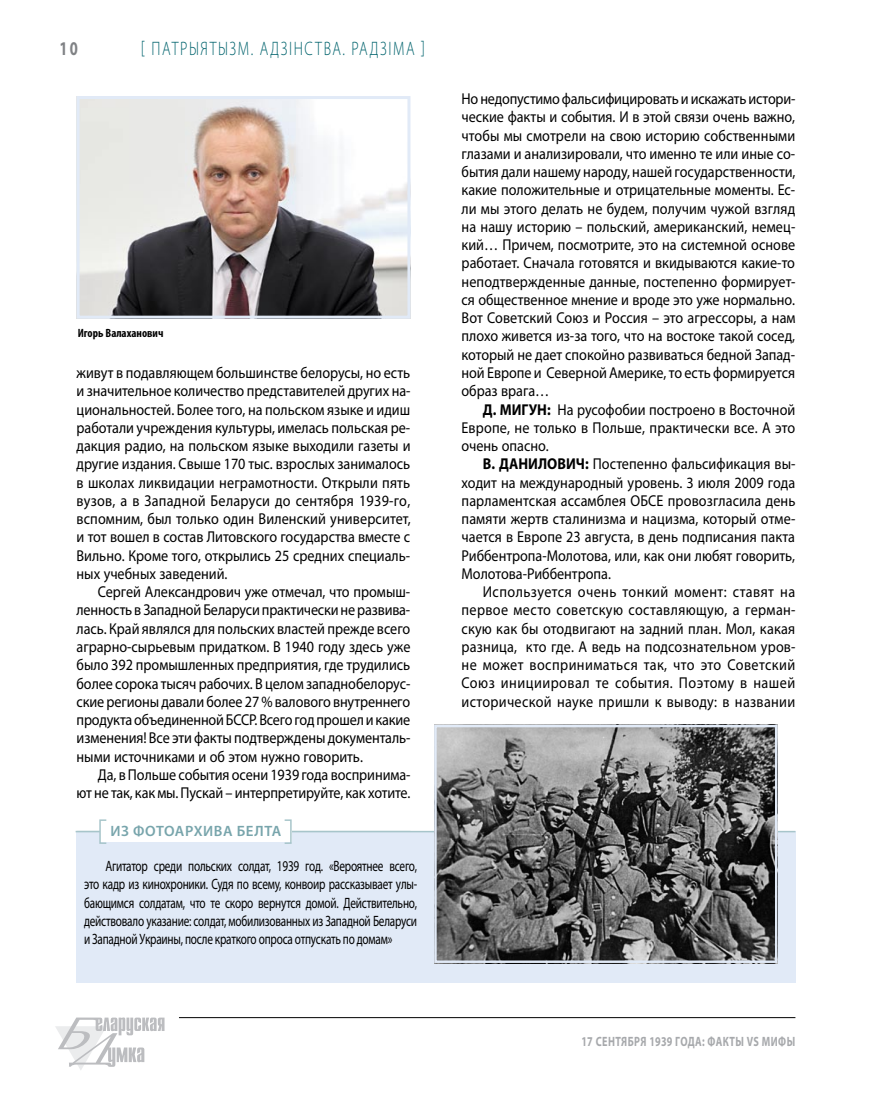
<style>
.page{position:relative;width:872px;height:1106px;background:#fff}
.page>*{position:absolute;margin:0;border:0;box-sizing:border-box;transform-origin:0 0}
.t1{font:300 19.5px "Myriad Pro";letter-spacing:.11em;color:#00636d;scale:.75 1}
.t2{font:700 19.5px "Myriad Pro";color:#808285;scale:.75 1}
.t3{font:15.75px/18.3px "Myriad Pro";color:#000;text-align:justify;scale:.9 1}
.t4{font:15px/18.3px "Myriad Pro";letter-spacing:-.02em;color:#000;text-align:justify;scale:.75 1}
.t5{font:600 15px "Myriad Pro";letter-spacing:.04em;color:#78a5ac}
.t6{font:700 13.5px "Myriad Pro";letter-spacing:.03em;color:#a7a9ac;scale:.75 1}
.t7{font:700 condensed 12px "Myriad Pro";color:#000}
.s1{font-weight:700}
</style>
<div class="page">
<hr style="left:179px;top:1017px;width:616px;height:1px;background:#000">
<svg style="left:55px;top:1017px;width:109px;height:53px"></svg>
<img style="left:81px;top:100px;width:325px;height:215px">
<div style="left:77px;top:96px;width:333px;height:223px;border:3px solid #e1eaf7"></div>
<div style="left:76px;top:831px;width:719px;height:151px;background:#e1eaf7"></div>
<hr style="left:76px;top:830px;width:719px;height:2px;background:#a7c5ca">
<div style="left:100px;top:819px;width:191px;height:23px;background:#fff"></div>
<div style="left:284px;top:819px;width:8px;height:25px;border:2px solid #a7c5ca"></div>
<div style="left:99px;top:819px;width:8px;height:25px;border:2px solid #a7c5ca"></div>
<img style="left:437px;top:728px;width:337px;height:232px">
<div style="left:434px;top:725px;width:343px;height:238px;border:2px solid #e1eaf7"></div>
<p class="t2" style="left:60px;top:36px;width:26px">10</p>
<p class="t1" style="left:141px;top:38px;width:380px">[ Патрыятызм. Адзінства. Радзіма ]</p>
<p class="t7" style="left:78px;top:326px;width:87px">Игорь Валаханович</p>
<p class="t3" style="left:77px;top:363px;width:373px">живут в подавляющем большинстве белорусы, но есть и значительное количество представителей других на&shy;циональностей. Более того, на польском языке и идиш работали учреждения культуры, имелась польская ре&shy;дакция радио, на польском языке выходили газеты и другие издания. Свыше 170 тыс. взрослых занималось в школах ликвидации неграмотности. Открыли пять вузов, а в Западной Беларуси до сентября 1939-го, вспомним, был только один Виленский университет, и тот вошел в состав Литовского государства вместе с Вильно. Кроме того, открылись 25 средних специаль&shy;ных учебных заведений.</p>
<p class="t3" style="left:77px;top:582px;width:372px;text-indent:21px">Сергей Александрович уже отмечал, что промыш&shy;ленность в Западной Беларуси практически не развива&shy;лась. Край являлся для польских властей прежде всего аграрно-сырьевым придатком. В 1940 году здесь уже было 392 промышленных предприятия, где трудились более сорока тысяч рабочих. В целом западнобелорус&shy;ские регионы давали более 27 % валового внутреннего продукта объединенной БССР. Всего год прошел и какие изменения! Все эти факты подтверждены документаль&shy;ными источниками и об этом нужно говорить.</p>
<p class="t3" style="left:77px;top:765px;width:372px;text-align:right">Да, в Польше события осени 1939 года воспринима-<br>ют не так, как мы. Пускай – интерпретируйте, как хотите.</p>
<p class="t5" style="left:110px;top:821px;width:164px">Из фотоархива БЕЛТА</p>
<p class="t4" style="left:84px;top:856px;width:445px;text-indent:21px">Агитатор среди польских солдат, 1939 год. «Вероятнее всего, это кадр из кинохроники. Судя по всему, конвоир рассказывает улы&shy;бающимся солдатам, что те скоро вернутся домой. Действительно, действовало указание: солдат, мобилизованных из Западной Беларуси и Западной Украины, после краткого опроса отпускать по домам»</p>
<p class="t3" style="left:461px;top:89px;width:373px">Но недопустимо фальсифицировать и искажать истори&shy;ческие факты и события. И в этой связи очень важно, чтобы мы смотрели на свою историю собственными глазами и анализировали, что именно те или иные со&shy;бытия дали нашему народу, нашей государственности, какие положительные и отрицательные моменты. Ес&shy;ли мы этого делать не будем, получим чужой взгляд на нашу историю – польский, американский, немец&shy;кий… Причем, посмотрите, это на системной основе работает. Сначала готовятся и вкидываются какие-то неподтвержденные данные, постепенно формирует&shy;ся общественное мнение и вроде это уже нормально.<br>Вот Советский Союз и Россия – это агрессоры, а нам плохо живется из-за того, что на востоке такой сосед, который не дает спокойно развиваться бедной Запад&shy;ной Европе и Северной Америке, то есть формируется образ врага…</p>
<p class="t3" style="left:461px;top:400px;width:372px;text-indent:21px"><span class="s1">Д. МИГУН:</span> На русофобии построено в Восточной Европе, не только в Польше, практически все. А это очень опасно.</p>
<p class="t3" style="left:461px;top:454px;width:373px;text-indent:21px"><span class="s1">В. ДАНИЛОВИЧ:</span> Постепенно фальсификация вы&shy;ходит на международный уровень. 3 июля 2009 года парламентская ассамблея ОБСЕ провозгласила день памяти жертв сталинизма и нацизма, который отме&shy;чается в Европе 23 августа, в день подписания пакта Риббентропа-Молотова, или, как они любят говорить, Молотова-Риббентропа.</p>
<p class="t3" style="left:461px;top:582px;width:373px;text-indent:21px">Используется очень тонкий момент: ставят на первое место советскую составляющую, а герман&shy;скую как бы отодвигают на задний план. Мол, какая разница, кто где. А ведь на подсознательном уров&shy;не может восприниматься так, что это Советский Союз инициировал те события. Поэтому в нашей исторической науке пришли к выводу: в названии</p>
<p class="t6" style="left:581px;top:1032px;width:287px">17 сентября 1939 года: факты vs мифы</p>
</div>
